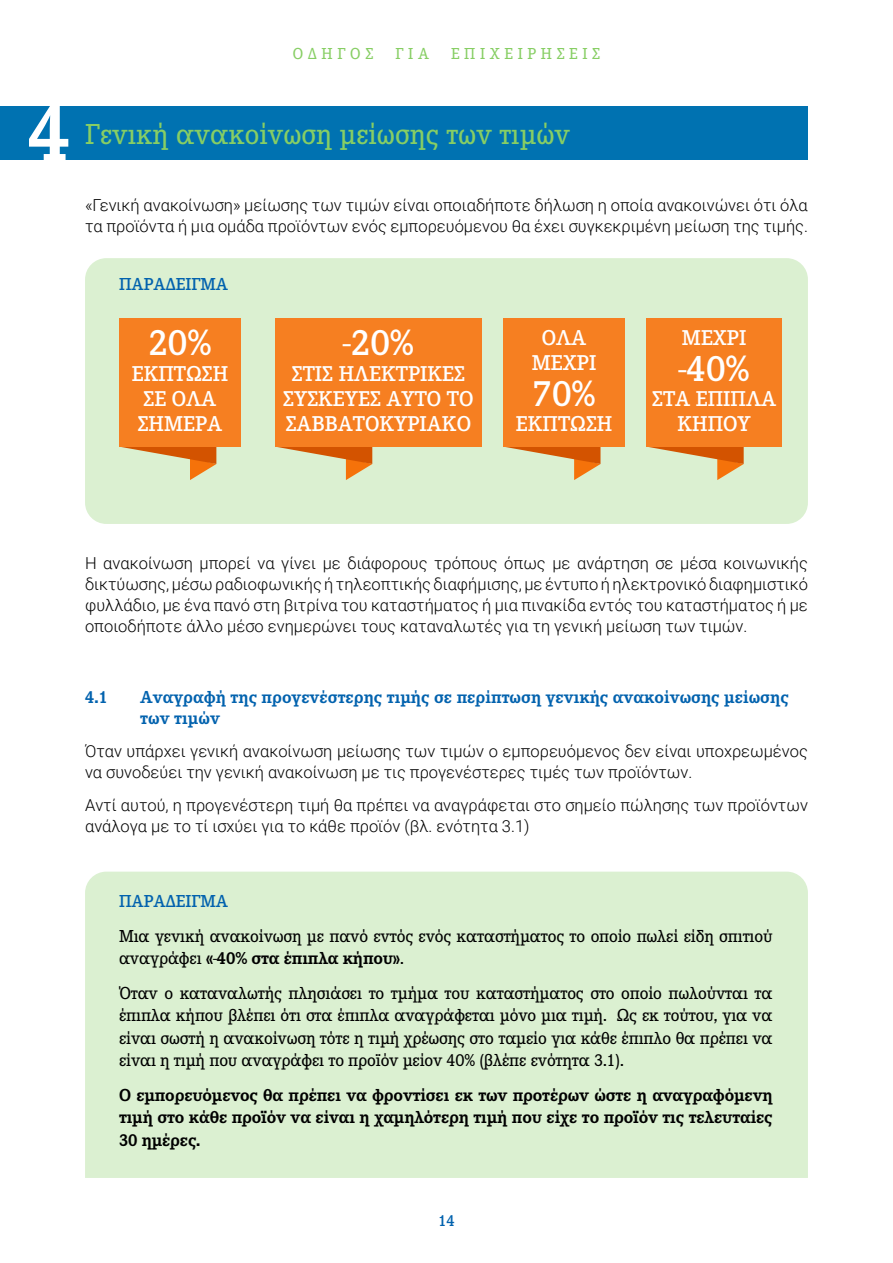
<style>
.page{position:relative;width:893px;height:1263px;background:#fff}
.page>*{position:absolute;margin:0;border:0;box-sizing:border-box;transform-origin:0 0}
.t1{font:700 84px "Corporate E Pro";color:#fff}
.t2{font:600 38.1px "Corporate E Pro";color:#fff}
.t3{font:500 30px "Corporate E Pro";color:#87ce64}
.t4{font:600 22.2px/25.2px "Corporate E Pro";color:#fff;text-align:center}
.t5{font:500 18px/22.5px "Corporate E Pro";letter-spacing:-.01em;color:#000}
.t6{font:700 18px/22.5px "Corporate E Pro";letter-spacing:-.01em;color:#000;text-align:justify}
.t7{font:700 18px/21px "Corporate E Pro";color:#0262ae}
.t8{font:600 18px "Corporate E Pro";color:#0262ae}
.t9{font:300 16.5px/21px "Roboto";color:#000}
.t10{font:500 16.5px "Corporate E Pro";letter-spacing:.28em;color:#87ce64}
.t11{font:600 16.5px "Corporate E Pro";color:#0262ae}
.s1{font-weight:700}
</style>
<div class="page">
<div style="left:0;top:106px;width:808px;height:53px;background:#0072b1"></div>
<div style="left:85px;top:258px;width:723px;height:266px;background:#dbf0d1;border-radius:21px"></div>
<svg style="left:121px;top:447px;width:95px;height:33px"></svg>
<div style="left:119px;top:319px;width:122px;height:128px;background:#f67f21"></div>
<svg style="left:506px;top:447px;width:94px;height:33px"></svg>
<div style="left:503px;top:319px;width:122px;height:128px;background:#f67f21"></div>
<svg style="left:649px;top:447px;width:95px;height:33px"></svg>
<div style="left:646px;top:319px;width:136px;height:128px;background:#f67f21"></div>
<svg style="left:277px;top:447px;width:95px;height:33px"></svg>
<div style="left:275px;top:319px;width:207px;height:128px;background:#f67f21"></div>
<div style="left:85px;top:872px;width:723px;height:306px;background:#dbf0d1"></div>
<p class="t10" style="left:293px;top:42px;width:82px">ΟΔΗΓΟΣ</p>
<p class="t10" style="left:395px;top:42px;width:35px">ΓΙΑ</p>
<p class="t10" style="left:451px;top:42px;width:151px">ΕΠΙΧΕΙΡΗΣΕΙΣ</p>
<h1 class="t1" style="left:28px;top:73px;width:45px">4</h1>
<h3 class="t3" style="left:85px;top:113px;width:486px">Γενική ανακοίνωση μείωσης των τιμών</h3>
<p class="t9" style="left:85px;top:194px;width:724px">«Γενική ανακοίνωση» μείωσης των τιμών είναι οποιαδήποτε δήλωση η οποία ανακοινώνει ότι όλα τα προϊόντα ή μια ομάδα προϊόντων ενός εμπορευόμενου θα έχει συγκεκριμένη μείωση της τιμής.</p>
<p class="t8" style="left:119px;top:271px;width:111px">ΠΑΡΑΔΕΙΓΜΑ</p>
<h2 class="t2" style="left:148px;top:317px;width:65px">20%</h2>
<h3 class="t4" style="left:132px;top:360px;width:98px;text-align:left">ΈΚΠΤΩΣΗ<br>ΣΕ ΌΛΑ<br>ΣΉΜΕΡΑ</h3>
<h2 class="t2" style="left:343px;top:317px;width:73px">-20%</h2>
<h3 class="t4" style="left:283px;top:360px;width:192px">ΣΤΙΣ ΗΛΕΚΤΡΙΚΈΣ<br>ΣΥΣΚΕΥΈΣ ΑΥΤΌ ΤΟ<br>ΣΑΒΒΑΤΟΚΎΡΙΑΚΟ</h3>
<h3 class="t4" style="left:532px;top:324px;width:66px">ΌΛΑ<br>ΜΈΧΡΙ</h3>
<h2 class="t2" style="left:532px;top:367px;width:65px">70%</h2>
<h3 class="t4" style="left:516px;top:410px;width:98px">ΈΚΠΤΩΣΗ</h3>
<h3 class="t4" style="left:682px;top:324px;width:66px">ΜΈΧΡΙ</h3>
<h2 class="t2" style="left:678px;top:342px;width:73px">-40%</h2>
<h3 class="t4" style="left:652px;top:385px;width:126px">ΣΤΑ ΈΠΙΠΛΑ<br>ΚΉΠΟΥ</h3>
<p class="t9" style="left:85px;top:552px;width:724px;text-align:justify">Η ανακοίνωση μπορεί να γίνει με διάφορους τρόπους όπως με ανάρτηση σε μέσα κοινωνικής δικτύωσης, μέσω ραδιοφωνικής ή τηλεοπτικής διαφήμισης, με έντυπο ή ηλεκτρονικό διαφημιστικό φυλλάδιο, με ένα πανό στη βιτρίνα του καταστήματος ή μια πινακίδα εντός του καταστήματος ή με οποιοδήποτε άλλο μέσο ενημερώνει τους καταναλωτές για τη γενική μείωση των τιμών.</p>
<p class="t7" style="left:85px;top:685px;width:24px">4.1</p>
<p class="t7" style="left:140px;top:685px;width:650px">Αναγραφή της προγενέστερης τιμής σε περίπτωση γενικής ανακοίνωσης μείωσης των τιμών</p>
<p class="t9" style="left:85px;top:740px;width:724px">Όταν υπάρχει γενική ανακοίνωση μείωσης των τιμών ο εμπορευόμενος δεν είναι υποχρεωμένος να συνοδεύει την γενική ανακοίνωση με τις προγενέστερες τιμές των προϊόντων.</p>
<p class="t9" style="left:85px;top:794px;width:724px">Αντί αυτού, η προγενέστερη τιμή θα πρέπει να αναγράφεται στο σημείο πώλησης των προϊόντων ανάλογα με το τί ισχύει για το κάθε προϊόν (βλ. ενότητα 3.1)</p>
<p class="t8" style="left:119px;top:889px;width:111px">ΠΑΡΑΔΕΙΓΜΑ</p>
<p class="t5" style="left:119px;top:923px;width:655px">Μια γενική ανακοίνωση με πανό εντός ενός καταστήματος το οποίο πωλεί είδη σπιτιού αναγράφει <span class="s1">«-40% στα έπιπλα κήπου»</span>.</p>
<p class="t5" style="left:119px;top:981px;width:655px;text-align:justify">Όταν ο καταναλωτής πλησιάσει το τμήμα του καταστήματος στο οποίο πωλούνται τα έπιπλα κήπου βλέπει ότι στα έπιπλα αναγράφεται μόνο μια τιμή. Ως εκ τούτου, για να είναι σωστή η ανακοίνωση τότε η τιμή χρέωσης στο ταμείο για κάθε έπιπλο θα πρέπει να είναι η τιμή που αναγράφει το προϊόν μείον 40% (βλέπε ενότητα 3.1).</p>
<p class="t6" style="left:119px;top:1082px;width:655px">Ο εμπορευόμενος θα πρέπει να φροντίσει εκ των προτέρων ώστε η αναγραφόμενη τιμή στο κάθε προϊόν να είναι η χαμηλότερη τιμή που είχε το προϊόν τις τελευταίες 30 ημέρες.</p>
<p class="t11" style="left:438px;top:1209px;width:18px">14</p>
</div>
